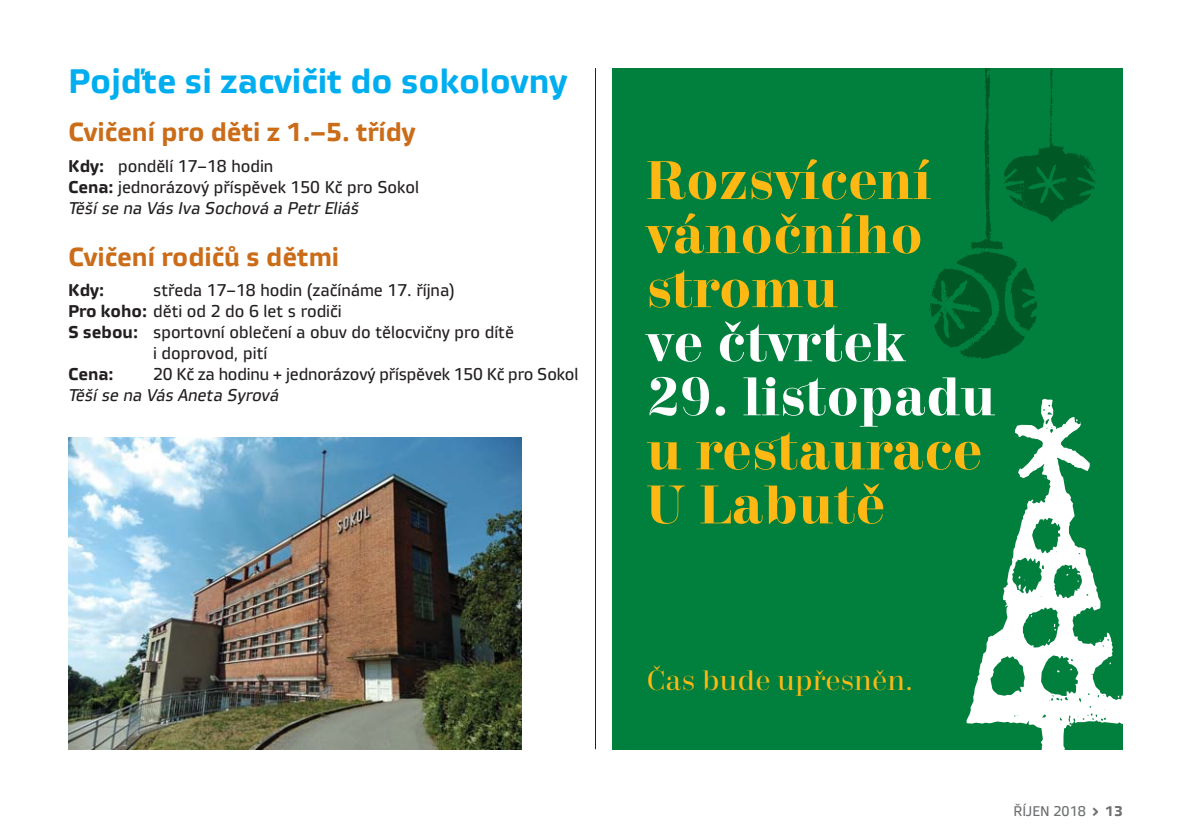
<style>
.page{position:relative;width:1191px;height:840px;background:#fff}
.page>*{position:absolute;margin:0;border:0;box-sizing:border-box;transform-origin:0 0}
.t1{font:700 54px/54px "Trivia Serif";color:#fdb813}
.t2{font:700 54px "Trivia Serif";color:#fff}
.t3{font:700 34px "Vida 32 Pro";color:#00aeef}
.t4{font:28px "Trivia Serif";color:#fdb813}
.t5{font:700 26px "Vida 32 Pro";color:#ca6c18}
.t6{font:17px/20.8px "Vida 32 Pro";color:#231f20}
.t7{font:italic 17px "Vida 32 Pro";letter-spacing:-.075em;color:#231f20}
.t8{font:700 17px "Vida 32 Pro";color:#231f20}
.t9{font:14px "Vida 32 Pro";color:#6d6e70}
.s1{font-weight:700}
.s2{font-style:italic}
</style>
<div class="page">
<div style="left:612px;top:68px;width:511px;height:680px;background:#007f3d"></div>
<hr style="left:595px;top:68px;width:1px;height:680px;background:#231f20">
<svg style="left:966px;top:398px;width:157px;height:352px"></svg>
<svg style="left:929px;top:68px;width:167px;height:291px"></svg>
<img style="left:68px;top:437px;width:454px;height:311px">
<h2 class="t3" style="left:68px;top:68px;width:501px">Pojďte si zacvičit do sokolovny</h2>
<h3 class="t5" style="left:68px;top:122px;width:349px">Cvičení pro děti z 1.–5. třídy</h3>
<p class="t6" style="left:68px;top:157px;width:353px"><span class="s1">Kdy:</span> pondělí 17–18 hodin<br><span class="s1">Cena:</span> jednorázový příspěvek 150 Kč pro Sokol<br><span class="s2">Těší se na Vás Iva Sochová a Petr Eliáš</span></p>
<h3 class="t5" style="left:68px;top:247px;width:273px">Cvičení rodičů s dětmi</h3>
<p class="t8" style="left:68px;top:284px;width:38px">Kdy:</p>
<p class="t6" style="left:153px;top:281px;width:303px">středa 17–18 hodin (začínáme 17. října)</p>
<p class="t6" style="left:68px;top:302px;width:275px"><span class="s1">Pro koho:</span> děti od 2 do 6 let s rodiči</p>
<p class="t6" style="left:68px;top:323px;width:447px"><span class="s1">S sebou:</span> sportovní oblečení a obuv do tělocvičny pro dítě</p>
<p class="t6" style="left:153px;top:344px;width:116px">i doprovod, pití</p>
<p class="t8" style="left:68px;top:367px;width:47px">Cena:</p>
<p class="t6" style="left:153px;top:365px;width:427px">20 Kč za hodinu + jednorázový příspěvek 150 Kč pro Sokol</p>
<p class="t7" style="left:68px;top:388px;width:215px">Těší se na Vás Aneta Syrová</p>
<h1 class="t1" style="left:646px;top:159px;width:286px">Rozsvícení vánočního stromu</h1>
<h1 class="t2" style="left:646px;top:323px;width:261px">ve čtvrtek</h1>
<h1 class="t2" style="left:646px;top:377px;width:350px">29. listopadu</h1>
<h1 class="t1" style="left:646px;top:429px;width:337px">u restaurace<br>U Labutě</h1>
<h3 class="t4" style="left:646px;top:670px;width:268px">Čas bude upřesněn.</h3>
<p class="t9" style="left:1013px;top:805px;width:111px">ŘÍJEN 2018 <span class="s1">› 13</span></p>
</div>
